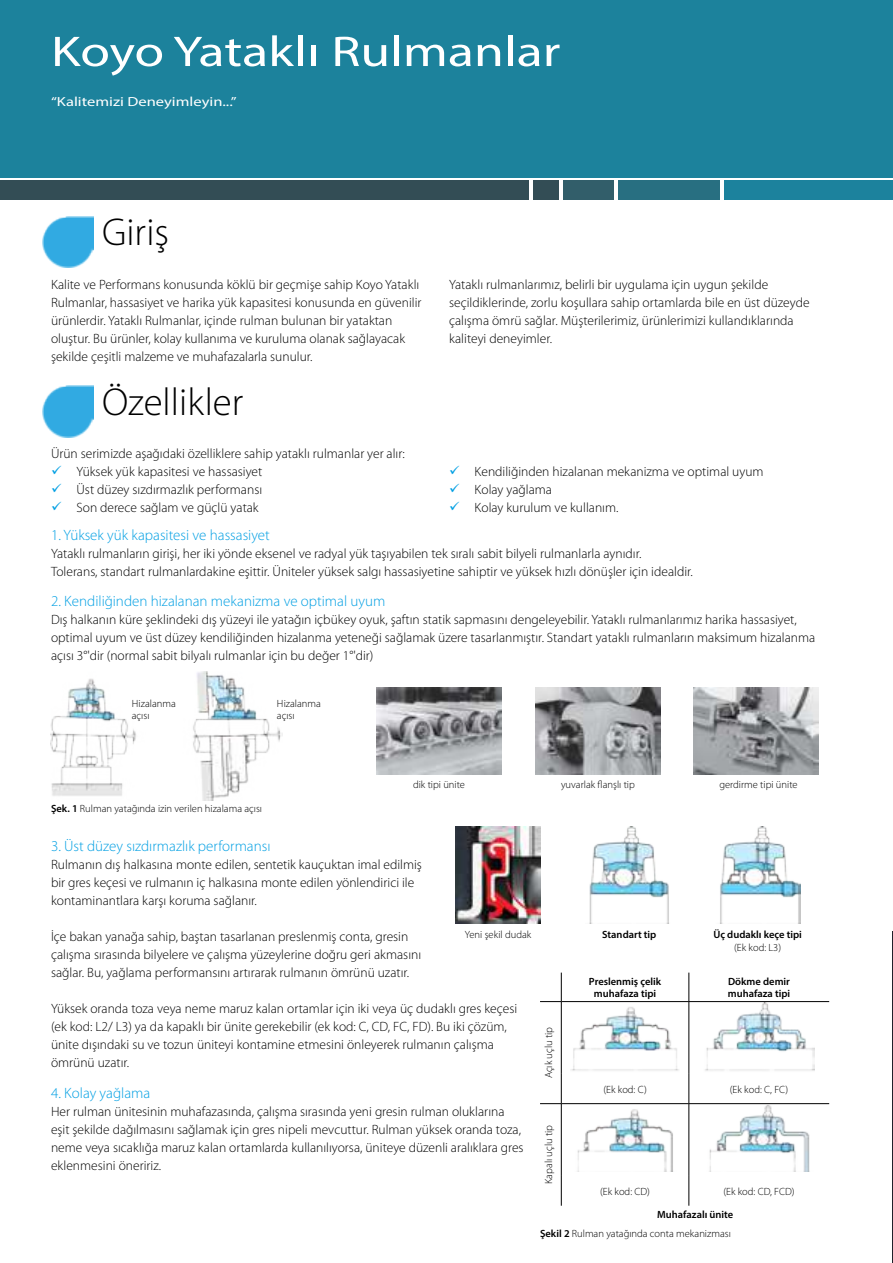
<style>
.page{position:relative;width:893px;height:1263px;background:#fff}
.page>*{position:absolute;margin:0;border:0;box-sizing:border-box;transform-origin:0 0}
.t1{font:43.2px "Myriad Pro";color:#fff;scale:1.25 1}
.t2{font:300 39px "Myriad Pro";color:#000}
.t3{font:300 15px "Myriad Pro";color:#009fe3}
.t4{font:300 13.5px/18px "Myriad Pro";color:#000}
.t5{font:13.2px "Myriad Pro";color:#fff;scale:1.25 1}
.t6{font:300 10.5px/12.6px "Myriad Pro";color:#000}
.t7{font:600 10.5px/12.6px "Myriad Pro";color:#000;text-align:center}
.s1{font-weight:600}
</style>
<div class="page">
<div style="left:0;top:0;width:893px;height:177px;background:#1c829c"></div>
<div style="left:0;top:180px;width:529px;height:20px;background:#334d55"></div>
<div style="left:533px;top:180px;width:25px;height:20px;background:#334d55"></div>
<div style="left:563px;top:180px;width:50px;height:20px;background:#325e6a"></div>
<div style="left:618px;top:180px;width:101px;height:20px;background:#286f81"></div>
<div style="left:724px;top:180px;width:169px;height:20px;background:#1c829d"></div>
<img style="left:43px;top:216px;width:51px;height:51px">
<img style="left:43px;top:386px;width:51px;height:51px">
<img style="left:50px;top:671px;width:232px;height:130px">
<img style="left:377px;top:687px;width:124px;height:88px">
<img style="left:536px;top:687px;width:124px;height:88px">
<img style="left:589px;top:826px;width:80px;height:98px">
<img style="left:720px;top:826px;width:80px;height:98px">
<img style="left:693px;top:687px;width:125px;height:87px">
<img style="left:455px;top:826px;width:86px;height:98px">
<svg style="left:689px;top:972px;width:1px;height:29px"></svg>
<svg style="left:540px;top:972px;width:22px;height:30px"></svg>
<hr style="left:561px;top:1001px;width:128px;height:1px;background:#000">
<hr style="left:561px;top:1002px;width:1px;height:72px;background:#000">
<hr style="left:689px;top:1001px;width:140px;height:1px;background:#000">
<hr style="left:689px;top:1002px;width:1px;height:72px;background:#000">
<svg style="left:689px;top:1074px;width:1px;height:29px"></svg>
<svg style="left:540px;top:1074px;width:22px;height:30px"></svg>
<hr style="left:561px;top:1103px;width:128px;height:1px;background:#000">
<hr style="left:561px;top:1104px;width:1px;height:72px;background:#000">
<hr style="left:689px;top:1103px;width:140px;height:1px;background:#000">
<hr style="left:689px;top:1104px;width:1px;height:72px;background:#000">
<hr style="left:561px;top:1176px;width:1px;height:30px;background:#000">
<hr style="left:689px;top:1176px;width:1px;height:30px;background:#000">
<img style="left:571px;top:1007px;width:108px;height:64px">
<img style="left:705px;top:1003px;width:109px;height:68px">
<img style="left:577px;top:1109px;width:96px;height:63px">
<img style="left:709px;top:1105px;width:101px;height:67px">
<h1 class="t1" style="left:51px;top:25px;width:409px">Koyo Yataklı Rulmanlar</h1>
<p class="t5" style="left:51px;top:93px;width:150px">“Kalitemizi Deneyimleyin...”</p>
<h2 class="t2" style="left:102px;top:209px;width:68px">Giriş</h2>
<p class="t4" style="left:51px;top:275px;width:372px">Kalite ve Performans konusunda köklü bir geçmişe sahip Koyo Yataklı Rulmanlar, hassasiyet ve harika yük kapasitesi konusunda en güvenilir ürünlerdir. Yataklı Rulmanlar, içinde rulman bulunan bir yataktan oluştur. Bu ürünler, kolay kullanıma ve kuruluma olanak sağlayacak şekilde çeşitli malzeme ve muhafazalarla sunulur.</p>
<p class="t4" style="left:449px;top:275px;width:362px">Yataklı rulmanlarımız, belirli bir uygulama için uygun şekilde seçildiklerinde, zorlu koşullara sahip ortamlarda bile en üst düzeyde çalışma ömrü sağlar. Müşterilerimiz, ürünlerimizi kullandıklarında kaliteyi deneyimler.</p>
<h2 class="t2" style="left:102px;top:379px;width:143px">Özellikler</h2>
<p class="t4" style="left:77px;top:444px;width:330px;text-indent:-26px">Ürün serimizde aşağıdaki özelliklere sahip yataklı rulmanlar yer alır:<br>Yüksek yük kapasitesi ve hassasiyet<br>Üst düzey sızdırmazlık performansı<br>Son derece sağlam ve güçlü yatak</p>
<p class="t4" style="left:475px;top:462px;width:290px">Kendiliğinden hizalanan mekanizma ve optimal uyum<br>Kolay yağlama<br>Kolay kurulum ve kullanım.</p>
<p class="t3" style="left:51px;top:526px;width:220px">1. Yüksek yük kapasitesi ve hassasiyet</p>
<p class="t4" style="left:51px;top:544px;width:643px">Yataklı rulmanların girişi, her iki yönde eksenel ve radyal yük taşıyabilen tek sıralı sabit bilyeli rulmanlarla aynıdır.<br>Tolerans, standart rulmanlardakine eşittir. Üniteler yüksek salgı hassasiyetine sahiptir ve yüksek hızlı dönüşler için idealdir.</p>
<p class="t3" style="left:51px;top:592px;width:336px">2. Kendiliğinden hizalanan mekanizma ve optimal uyum</p>
<p class="t4" style="left:51px;top:611px;width:766px">Dış halkanın küre şeklindeki dış yüzeyi ile yatağın içbükey oyuk, şaftın statik sapmasını dengeleyebilir. Yataklı rulmanlarımız harika hassasiyet, optimal uyum ve üst düzey kendiliğinden hizalanma yeteneği sağlamak üzere tasarlanmıştır. Standart yataklı rulmanların maksimum hizalanma açısı 3°'dir (normal sabit bilyalı rulmanlar için bu değer 1°'dir)</p>
<p class="t6" style="left:132px;top:697px;width:45px">Hizalanma açısı</p>
<p class="t6" style="left:277px;top:697px;width:45px">Hizalanma açısı</p>
<p class="t6" style="left:51px;top:802px;width:213px"><span class="s1">Şek. 1</span> Rulman yatağında izin verilen hizalama açısı</p>
<p class="t6" style="left:413px;top:778px;width:54px">dik tipi ünite</p>
<p class="t6" style="left:561px;top:778px;width:75px">yuvarlak flanşlı tip</p>
<p class="t6" style="left:719px;top:778px;width:80px">gerdirme tipi ünite</p>
<p class="t3" style="left:51px;top:837px;width:221px">3. Üst düzey sızdırmazlık performansı</p>
<p class="t4" style="left:51px;top:855px;width:372px">Rulmanın dış halkasına monte edilen, sentetik kauçuktan imal edilmiş bir gres keçesi ve rulmanın iç halkasına monte edilen yönlendirici ile kontaminantlara karşı koruma sağlanır.</p>
<p class="t4" style="left:51px;top:927px;width:372px">İçe bakan yanağa sahip, baştan tasarlanan preslenmiş conta, gresin çalışma sırasında bilyelere ve çalışma yüzeylerine doğru geri akmasını sağlar. Bu, yağlama performansını artırarak rulmanın ömrünü uzatır.</p>
<p class="t4" style="left:51px;top:999px;width:468px">Yüksek oranda toza veya neme maruz kalan ortamlar için iki veya üç dudaklı gres keçesi (ek kod: L2/ L3) ya da kapaklı bir ünite gerekebilir (ek kod: C, CD, FC, FD). Bu iki çözüm, ünite dışındaki su ve tozun üniteyi kontamine etmesini önleyerek rulmanın çalışma ömrünü uzatır.</p>
<p class="t3" style="left:51px;top:1084px;width:101px">4. Kolay yağlama</p>
<p class="t4" style="left:51px;top:1102px;width:474px">Her rulman ünitesinin muhafazasında, çalışma sırasında yeni gresin rulman oluklarına eşit şekilde dağılmasını sağlamak için gres nipeli mevcuttur. Rulman yüksek oranda toza, neme veya sıcaklığa maruz kalan ortamlarda kullanılıyorsa, üniteye düzenli aralıklara gres eklenmesini öneririz.</p>
<p class="t6" style="left:465px;top:928px;width:68px">Yeni şekil dudak</p>
<p class="t7" style="left:602px;top:928px;width:56px">Standart tip</p>
<p class="t7" style="left:713px;top:928px;width:90px">Üç dudaklı keçe tipi</p>
<p class="t6" style="left:734px;top:941px;width:48px">(Ek kod: L3)</p>
<p class="t6" style="left:542px;top:1078px;width:53px;rotate:-90deg">Açık uçlu tip</p>
<p class="t6" style="left:542px;top:1184px;width:61px;rotate:-90deg">Kapalı uçlu tip</p>
<p class="t7" style="left:589px;top:975px;width:74px">Preslenmiş çelik muhafaza tipi</p>
<p class="t7" style="left:728px;top:975px;width:64px;text-align:left">Dökme demir muhafaza tipi</p>
<p class="t6" style="left:603px;top:1083px;width:45px">(Ek kod: C)</p>
<p class="t6" style="left:730px;top:1083px;width:60px">(Ek kod: C, FC)</p>
<p class="t6" style="left:600px;top:1185px;width:51px">(Ek kod: CD)</p>
<p class="t6" style="left:723px;top:1185px;width:73px">(Ek kod: CD, FCD)</p>
<p class="t7" style="left:657px;top:1208px;width:78px">Muhafazalı ünite</p>
<p class="t6" style="left:540px;top:1227px;width:192px"><span class="s1">Şekil 2</span> Rulman yatağında conta mekanizması</p>
</div>
